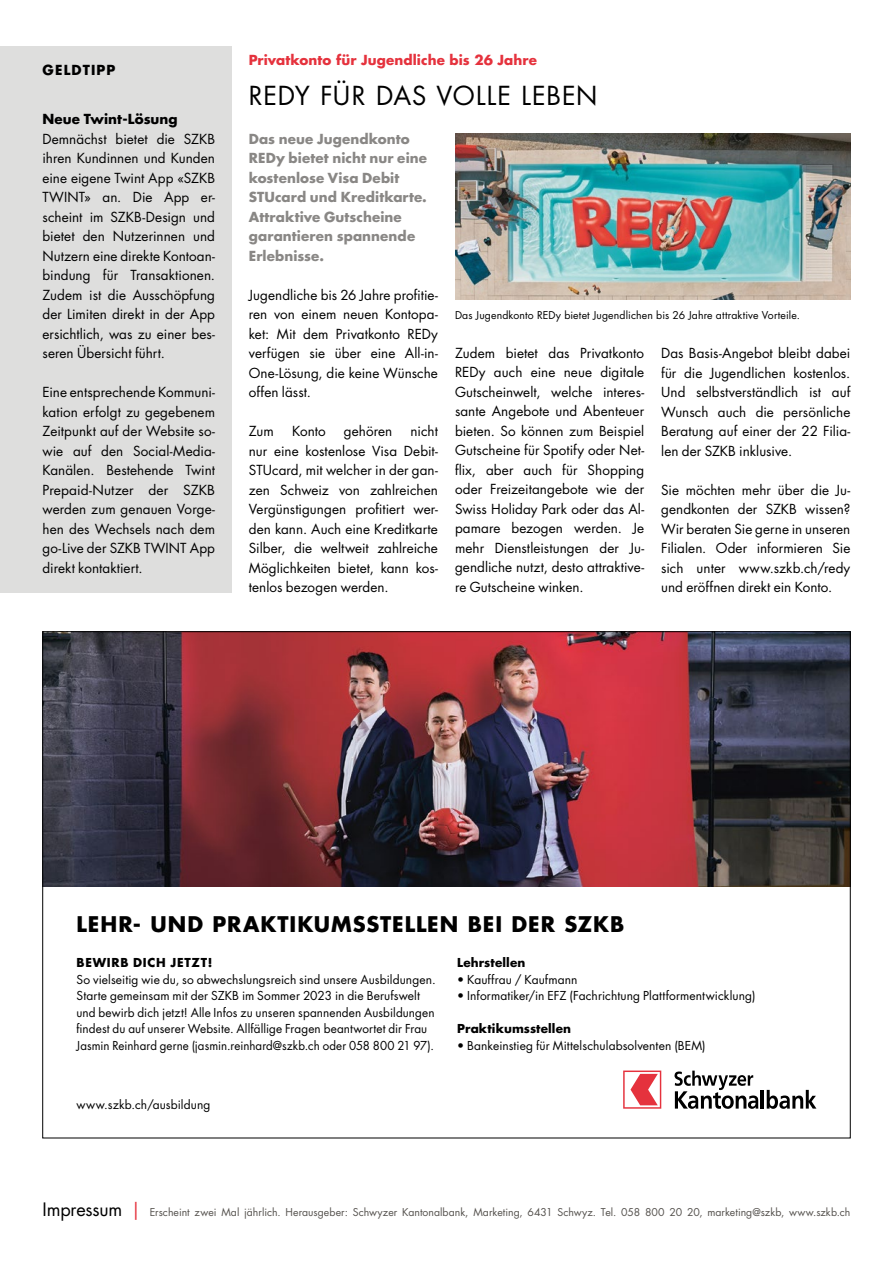
<style>
.page{position:relative;width:893px;height:1263px;background:#fff}
.page>*{position:absolute;margin:0;border:0;box-sizing:border-box;transform-origin:0 0}
.t1{font:25.5px "Futura Std";letter-spacing:.03em;color:#000}
.t2{font:700 21px "Futura Std";letter-spacing:.045em;color:#000}
.t3{font:13.5px/19.5px "Futura Std";letter-spacing:.005em;color:#000;text-align:justify}
.t4{font:700 13.5px/19.5px "Futura Std";letter-spacing:.005em;color:#898785}
.t5{font:700 13.5px "Futura Std";letter-spacing:.005em;color:#e5323d}
.t6{font:700 13.5px "Futura Std";letter-spacing:.01em;color:#000}
.t7{font:700 13.5px "Futura Std";letter-spacing:.085em;color:#000}
.t8{font:12px/16.5px "Futura Std";letter-spacing:.005em;color:#000}
.t9{font:700 12px "Futura Std";letter-spacing:.015em;color:#000}
.t10{font:700 12px "Futura Std";letter-spacing:.065em;color:#000}
.t11{font:10.5px "Futura Std";letter-spacing:.005em;color:#55524e}
.t12{font:10.5px "Futura Std";letter-spacing:.015em;color:#000}
.s1{font-size:18px;color:#000}
.s2{font-size:18px;color:#e5323d}
</style>
<div class="page">
<div style="left:0;top:46px;width:232px;height:546px;background:#dededd"></div>
<img style="left:455px;top:134px;width:395px;height:166px">
<img style="left:45px;top:633px;width:803px;height:254px">
<svg style="left:674px;top:1070px;width:84px;height:39px"></svg>
<hr style="left:761px;top:1090px;width:3px;height:18px;background:#000">
<svg style="left:767px;top:1090px;width:49px;height:19px"></svg>
<svg style="left:623px;top:1070px;width:38px;height:39px"></svg>
<p class="t7" style="left:43px;top:61px;width:74px">GELDTIPP</p>
<p class="t6" style="left:43px;top:110px;width:137px">Neue Twint-Lösung</p>
<p class="t3" style="left:43px;top:129px;width:174px">Demnächst bietet die SZKB ihren Kundinnen und Kunden eine eigene Twint App «SZKB TWINT» an. Die App er&shy;scheint im SZKB-Design und bietet den Nutzerinnen und Nutzern eine direkte Kontoan&shy;bindung für Transaktionen.<br>Zudem ist die Ausschöpfung der Limiten direkt in der App ersichtlich, was zu einer bes&shy;seren Übersicht führt.</p>
<p class="t3" style="left:43px;top:382px;width:174px">Eine entsprechende Kommuni&shy;kation erfolgt zu gegebenem Zeitpunkt auf der Website so&shy;wie auf den Social-Media-Kanälen. Bestehende Twint Prepaid-Nutzer der SZKB werden zum genauen Vorge&shy;hen des Wechsels nach dem go-Live der SZKB TWINT App direkt kontaktiert.</p>
<p class="t5" style="left:249px;top:51px;width:290px">Privatkonto für Jugendliche bis 26 Jahre</p>
<h1 class="t1" style="left:249px;top:79px;width:350px">REDY FÜR DAS VOLLE LEBEN</h1>
<p class="t4" style="left:249px;top:129px;width:180px">Das neue Jugendkonto<br>REDy bietet nicht nur eine kostenlose Visa Debit<br>STUcard und Kreditkarte.<br>Attraktive Gutscheine garantieren spannende<br>Erlebnisse.</p>
<p class="t3" style="left:249px;top:285px;width:191px">Jugendliche bis 26 Jahre profitie&shy;ren von einem neuen Kontopa&shy;ket: Mit dem Privatkonto REDy verfügen sie über eine All-in-One-Lösung, die keine Wünsche offen lässt.</p>
<p class="t3" style="left:249px;top:421px;width:27px">Zum</p>
<p class="t3" style="left:292px;top:421px;width:35px">Konto</p>
<p class="t3" style="left:344px;top:421px;width:50px">gehören</p>
<p class="t3" style="left:249px;top:421px;width:191px;text-indent:162px">nicht nur eine kostenlose Visa Debit-STUcard, mit welcher in der gan&shy;zen Schweiz von zahlreichen Vergünstigungen profitiert wer&shy;den kann. Auch eine Kreditkarte Silber, die weltweit zahlreiche Möglichkeiten bietet, kann kos&shy;tenlos bezogen werden.</p>
<p class="t12" style="left:455px;top:308px;width:347px">Das Jugendkonto REDy bietet Jugendlichen bis 26 Jahre attraktive Vorteile.</p>
<p class="t3" style="left:455px;top:343px;width:191px">Zudem bietet das Privatkonto REDy auch eine neue digitale Gutscheinwelt, welche interes&shy;sante Angebote und Abenteuer bieten. So können zum Beispiel Gutscheine für Spotify oder Net&shy;flix, aber auch für Shopping oder Freizeitangebote wie der Swiss Holiday Park oder das Al&shy;pamare bezogen werden. Je mehr Dienstleistungen der Ju&shy;gendliche nutzt, desto attraktive&shy;re Gutscheine winken.</p>
<p class="t3" style="left:661px;top:343px;width:191px">Das Basis-Angebot bleibt dabei für die Jugendlichen kostenlos.<br>Und selbstverständlich ist auf Wunsch auch die persönliche Beratung auf einer der 22 Filia&shy;len der SZKB inklusive.</p>
<p class="t3" style="left:661px;top:480px;width:191px">Sie möchten mehr über die Ju&shy;gendkonten der SZKB wissen?<br>Wir beraten Sie gerne in unseren Filialen. Oder informieren Sie sich unter www.szkb.ch/redy und eröffnen direkt ein Konto.</p>
<h2 class="t2" style="left:77px;top:910px;width:549px">LEHR- UND PRAKTIKUMSSTELLEN BEI DER SZKB</h2>
<p class="t10" style="left:77px;top:954px;width:137px">BEWIRB DICH JETZT!</p>
<p class="t8" style="left:77px;top:971px;width:361px">So vielseitig wie du, so abwechslungsreich sind unsere Ausbildungen.<br>Starte gemeinsam mit der SZKB im Sommer 2023 in die Berufswelt und bewirb dich jetzt! Alle Infos zu unseren spannenden Ausbildungen findest du auf unserer Website. Allfällige Fragen beantwortet dir Frau Jasmin Reinhard gerne (jasmin.reinhard@szkb.ch oder 058 800 21 97).</p>
<p class="t8" style="left:77px;top:1096px;width:135px">www.szkb.ch/ausbildung</p>
<p class="t9" style="left:457px;top:954px;width:70px">Lehrstellen</p>
<p class="t8" style="left:457px;top:971px;width:122px">• Kauffrau / Kaufmann</p>
<p class="t8" style="left:457px;top:987px;width:300px">• Informatiker/in EFZ (Fachrichtung Plattformentwicklung)</p>
<p class="t9" style="left:457px;top:1020px;width:116px">Praktikumsstellen</p>
<p class="t8" style="left:457px;top:1037px;width:250px">• Bankeinstieg für Mittelschulabsolventen (BEM)</p>
<p class="t11" style="left:43px;top:1205px;width:809px"><span class="s1">Impressum</span> <span class="s2">|</span> Erscheint zwei Mal jährlich. Herausgeber: Schwyzer Kantonalbank, Marketing, 6431 Schwyz. Tel. 058 800 20 20, marketing@szkb, www.szkb.ch</p>
</div>
